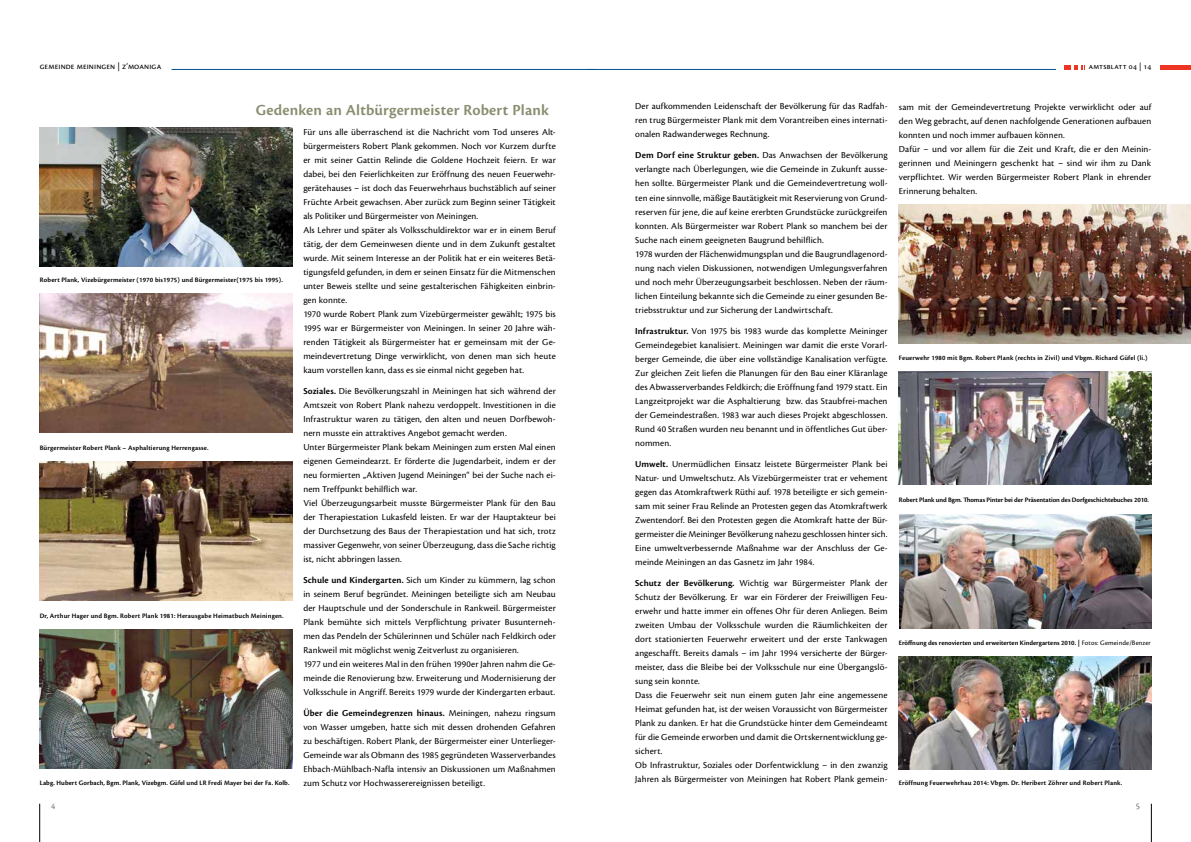
<style>
.page{position:relative;width:1191px;height:842px;background:#fff}
.page>*{position:absolute;margin:0;border:0;box-sizing:border-box;transform-origin:0 0}
.t1{font:600 16px "Cronos Pro";letter-spacing:.01em;color:#878e6f}
.t2{font:9.5px/14px "Cronos Pro";letter-spacing:.01em;color:#000}
.t3{font:9px "Cronos Pro";letter-spacing:.015em;color:#000}
.t4{font:9px "Cronos Pro";color:#6d6e71}
.t5{font:8.5px "Cronos Pro";letter-spacing:.025em;color:#000}
.t6{font:600 7px "Cronos Pro";letter-spacing:.02em;color:#000}
.t7{font:600 7px "Cronos Pro";color:#000}
.t8{font:600 7px "Cronos Pro";letter-spacing:-.01em;color:#000}
.s1{font-weight:600}
.s2{font-weight:400}
</style>
<div class="page">
<hr style="left:1151px;top:804px;width:1px;height:38px;background:#000">
<svg style="left:1064px;top:65px;width:19px;height:4px"></svg>
<hr style="left:1159px;top:65px;width:32px;height:4px;background:#ee3524">
<hr style="left:587px;top:69px;width:469px;height:1px;background:#00539b">
<hr style="left:40px;top:804px;width:1px;height:38px;background:#000">
<hr style="left:171px;top:69px;width:424px;height:1px;background:#00539b">
<img style="left:40px;top:128px;width:252px;height:139px">
<img style="left:899px;top:371px;width:252px;height:114px">
<img style="left:899px;top:657px;width:252px;height:113px">
<img style="left:899px;top:204px;width:292px;height:139px">
<img style="left:40px;top:294px;width:252px;height:139px">
<img style="left:40px;top:462px;width:252px;height:138px">
<img style="left:40px;top:630px;width:252px;height:138px">
<img style="left:899px;top:515px;width:252px;height:113px">
<p class="t3" style="left:40px;top:61px;width:123px">gemeinde meiningen | z‘moaniga</p>
<p class="t5" style="left:1088px;top:61px;width:64px">amtsblatt 04 | 14</p>
<h1 class="t1" style="left:256px;top:100px;width:294px">Gedenken an Altbürgermeister Robert Plank</h1>
<p class="t2" style="left:635px;top:100px;width:254px;text-align:justify">Der aufkommenden Leidenschaft der Bevölkerung für das Radfah&shy;ren trug Bürgermeister Plank mit dem Vorantreiben eines internati&shy;onalen Radwanderweges Rechnung.</p>
<p class="t2" style="left:635px;top:149px;width:254px"><span class="s1">Dem Dorf eine Struktur geben.</span> Das Anwachsen der Bevölkerung verlangte nach Überlegungen, wie die Gemeinde in Zukunft ausse&shy;hen sollte. Bürgermeister Plank und die Gemeindevertretung woll&shy;ten eine sinnvolle, mäßige Bautätigkeit mit Reservierung von Grund&shy;reserven für jene, die auf keine ererbten Grundstücke zurückgreifen konnten. Als Bürgermeister war Robert Plank so manchem bei der Suche nach einem geeigneten Baugrund behilflich.<br>1978 wurden der Flächenwidmungsplan und die Baugrundlagenord&shy;nung nach vielen Diskussionen, notwendigen Umlegungsverfahren und noch mehr Überzeugungsarbeit beschlossen. Neben der räum&shy;lichen Einteilung bekannte sich die Gemeinde zu einer gesunden Be&shy;triebsstruktur und zur Sicherung der Landwirtschaft.</p>
<p class="t2" style="left:635px;top:324px;width:254px;text-align:justify"><span class="s1">Infrastruktur.</span> Von 1975 bis 1983 wurde das komplette Meininger Gemeindegebiet kanalisiert. Meiningen war damit die erste Vorarl&shy;berger Gemeinde, die über eine vollständige Kanalisation verfügte.<br>Zur gleichen Zeit liefen die Planungen für den Bau einer Kläranlage des Abwasserverbandes Feldkirch; die Eröffnung fand 1979 statt. Ein Langzeitprojekt war die Asphaltierung bzw. das Staubfrei-machen der Gemeindestraßen. 1983 war auch dieses Projekt abgeschlossen.<br>Rund 40 Straßen wurden neu benannt und in öffentliches Gut über&shy;nommen.</p>
<p class="t2" style="left:635px;top:457px;width:254px;text-align:justify"><span class="s1">Umwelt.</span> Unermüdlichen Einsatz leistete Bürgermeister Plank bei Natur- und Umweltschutz. Als Vizebürgermeister trat er vehement gegen das Atomkraftwerk Rüthi auf. 1978 beteiligte er sich gemein&shy;sam mit seiner Frau Relinde an Protesten gegen das Atomkraftwerk Zwentendorf. Bei den Protesten gegen die Atomkraft hatte der Bür&shy;germeister die Meininger Bevölkerung nahezu geschlossen hinter sich.<br>Eine umweltverbessernde Maßnahme war der Anschluss der Ge&shy;meinde Meiningen an das Gasnetz im Jahr 1984.</p>
<p class="t2" style="left:635px;top:576px;width:254px"><span class="s1">Schutz der Bevölkerung.</span> Wichtig war Bürgermeister Plank der Schutz der Bevölkerung. Er war ein Förderer der Freiwilligen Feu&shy;erwehr und hatte immer ein offenes Ohr für deren Anliegen. Beim zweiten Umbau der Volksschule wurden die Räumlichkeiten der dort stationierten Feuerwehr erweitert und der erste Tankwagen angeschafft. Bereits damals – im Jahr 1994 versicherte der Bürger&shy;meister, dass die Bleibe bei der Volksschule nur eine Übergangslö&shy;sung sein konnte.<br>Dass die Feuerwehr seit nun einem guten Jahr eine angemessene Heimat gefunden hat, ist der weisen Voraussicht von Bürgermeister Plank zu danken. Er hat die Grundstücke hinter dem Gemeindeamt für die Gemeinde erworben und damit die Ortskernentwicklung ge&shy;sichert.<br>Ob Infrastruktur, Soziales oder Dorfentwicklung – in den zwanzig Jahren als Bürgermeister von Meiningen hat Robert Plank gemein-</p>
<p class="t2" style="left:303px;top:125px;width:254px">Für uns alle überraschend ist die Nachricht vom Tod unseres Alt&shy;bürgermeisters Robert Plank gekommen. Noch vor Kurzem durfte er mit seiner Gattin Relinde die Goldene Hochzeit feiern. Er war dabei, bei den Feierlichkeiten zur Eröffnung des neuen Feuerwehr&shy;gerätehauses – ist doch das Feuerwehrhaus buchstäblich auf seiner Früchte Arbeit gewachsen. Aber zurück zum Beginn seiner Tätigkeit als Politiker und Bürgermeister von Meiningen.<br>Als Lehrer und später als Volksschuldirektor war er in einem Beruf tätig, der dem Gemeinwesen diente und in dem Zukunft gestaltet wurde. Mit seinem Interesse an der Politik hat er ein weiteres Betä&shy;tigungsfeld gefunden, in dem er seinen Einsatz für die Mitmenschen unter Beweis stellte und seine gestalterischen Fähigkeiten einbrin&shy;gen konnte.<br>1970 wurde Robert Plank zum Vizebürgermeister gewählt; 1975 bis 1995 war er Bürgermeister von Meiningen. In seiner 20 Jahre wäh&shy;renden Tätigkeit als Bürgermeister hat er gemeinsam mit der Ge&shy;meindevertretung Dinge verwirklicht, von denen man sich heute kaum vorstellen kann, dass es sie einmal nicht gegeben hat.</p>
<p class="t2" style="left:303px;top:384px;width:254px"><span class="s1">Soziales.</span> Die Bevölkerungszahl in Meiningen hat sich während der Amtszeit von Robert Plank nahezu verdoppelt. Investitionen in die Infrastruktur waren zu tätigen, den alten und neuen Dorfbewoh&shy;nern musste ein attraktives Angebot gemacht werden.<br>Unter Bürgermeister Plank bekam Meiningen zum ersten Mal einen eigenen Gemeindearzt. Er förderte die Jugendarbeit, indem er der neu formierten „Aktiven Jugend Meiningen“ bei der Suche nach ei&shy;nem Treffpunkt behilflich war.<br>Viel Überzeugungsarbeit musste Bürgermeister Plank für den Bau der Therapiestation Lukasfeld leisten. Er war der Hauptakteur bei der Durchsetzung des Baus der Therapiestation und hat sich, trotz massiver Gegenwehr, von seiner Überzeugung, dass die Sache richtig ist, nicht abbringen lassen.</p>
<p class="t2" style="left:303px;top:573px;width:254px"><span class="s1">Schule und Kindergarten.</span> Sich um Kinder zu kümmern, lag schon in seinem Beruf begründet. Meiningen beteiligte sich am Neubau der Hauptschule und der Sonderschule in Rankweil. Bürgermeister Plank bemühte sich mittels Verpflichtung privater Busunterneh&shy;men das Pendeln der Schülerinnen und Schüler nach Feldkirch oder Rankweil mit möglichst wenig Zeitverlust zu organisieren.<br>1977 und ein weiteres Mal in den frühen 1990er Jahren nahm die Ge&shy;meinde die Renovierung bzw. Erweiterung und Modernisierung der Volksschule in Angriff. Bereits 1979 wurde der Kindergarten erbaut.</p>
<p class="t2" style="left:303px;top:706px;width:254px;text-align:justify"><span class="s1">Über die Gemeindegrenzen hinaus.</span> Meiningen, nahezu ringsum von Wasser umgeben, hatte sich mit dessen drohenden Gefahren zu beschäftigen. Robert Plank, der Bürgermeister einer Unterlieger-Gemeinde war als Obmann des 1985 gegründeten Wasserverbandes Ehbach-Mühlbach-Nafla intensiv an Diskussionen um Maßnahmen zum Schutz vor Hochwasserereignissen beteiligt.</p>
<p class="t6" style="left:40px;top:276px;width:245px">Robert Plank, Vizebürgermeister (1970 bis1975) und Bürgermeister(1975 bis 1995).</p>
<p class="t6" style="left:40px;top:444px;width:170px">Bürgermeister Robert Plank – Asphaltierung Herrengasse.</p>
<p class="t6" style="left:40px;top:612px;width:245px">Dr, Arthur Hager und Bgm. Robert Plank 1981: Herausgabe Heimatbuch Meiningen.</p>
<p class="t6" style="left:40px;top:779px;width:251px">Labg. Hubert Gorbach, Bgm. Plank, Vizebgm. Güfel und LR Fredi Mayer bei der Fa. Kolb.</p>
<p class="t4" style="left:51px;top:801px;width:6px">4</p>
<p class="t2" style="left:899px;top:100px;width:254px">sam mit der Gemeindevertretung Projekte verwirklicht oder auf den Weg gebracht, auf denen nachfolgende Generationen aufbauen konnten und noch immer aufbauen können.<br>Dafür – und vor allem für die Zeit und Kraft, die er den Meinin&shy;gerinnen und Meiningern geschenkt hat – sind wir ihm zu Dank verpflichtet. Wir werden Bürgermeister Robert Plank in ehrender Erinnerung behalten.</p>
<p class="t6" style="left:899px;top:354px;width:250px">Feuerwehr 1980 mit Bgm. Robert Plank (rechts in Zivil) und Vbgm. Richard Güfel (li.)</p>
<p class="t8" style="left:899px;top:496px;width:251px">Robert Plank und Bgm. Thomas Pinter bei der Präsentation des Dorfgeschichtebuches 2010.</p>
<p class="t7" style="left:899px;top:639px;width:253px">Eröffnung des renovierten und erweiterten Kindergartens 2010. | <span class="s2">Fotos: Gemeinde/Benzer</span></p>
<p class="t6" style="left:899px;top:779px;width:225px">Eröffnung Feuerwehrhau 2014: Vbgm. Dr. Heribert Zöhrer und Robert Plank.</p>
<p class="t4" style="left:1135px;top:801px;width:6px">5</p>
</div>
